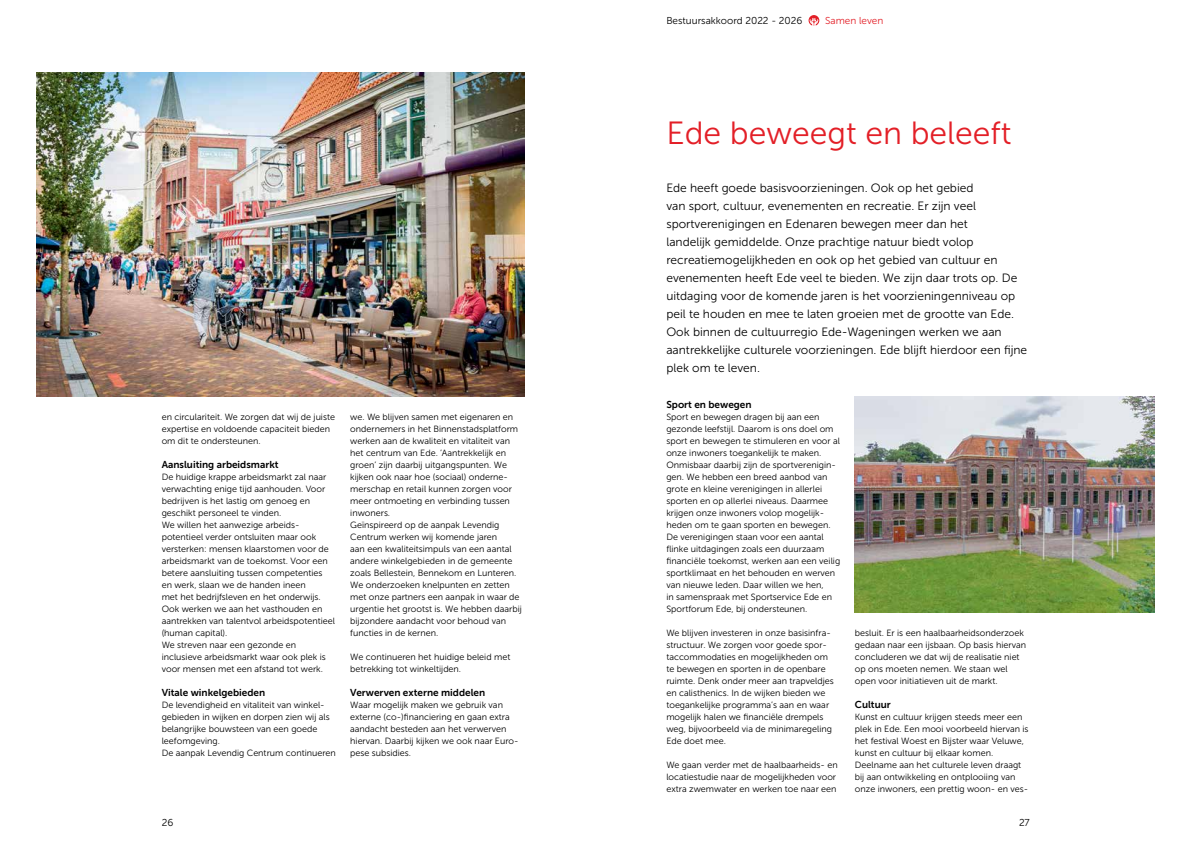
<style>
.page{position:relative;width:1191px;height:842px;background:#fff}
.page>*{position:absolute;margin:0;border:0;box-sizing:border-box;transform-origin:0 0}
.t1{font:32px "Museo Sans 300";color:#e31f27}
.t2{font:12px/18px "Museo Sans 300";color:#000}
.t3{font:10px "Museo Sans 700";color:#000}
.t4{font:10px "Museo Sans 300";color:#000}
.t5{font:10px "Museo Sans 300";color:#e31f27}
.t6{font:9px/12px "Museo Sans 300";color:#000}
</style>
<div class="page">
<img style="left:36px;top:72px;width:488px;height:324px">
<img style="left:855px;top:396px;width:300px;height:216px">
<svg style="left:808px;top:15px;width:11px;height:11px"></svg>
<p class="t6" style="left:162px;top:411px;width:175px">en circulariteit. We zorgen dat wij de juiste expertise en voldoende capaciteit bieden om dit te ondersteunen.</p>
<p class="t3" style="left:162px;top:459px;width:118px">Aansluiting arbeidsmarkt</p>
<p class="t6" style="left:162px;top:471px;width:175px">De huidige krappe arbeidsmarkt zal naar verwachting enige tijd aanhouden. Voor bedrijven is het lastig om genoeg en geschikt personeel te vinden.<br>We willen het aanwezige arbeids&shy;potentieel verder ontsluiten maar ook versterken: mensen klaarstomen voor de arbeidsmarkt van de toekomst. Voor een betere aansluiting tussen competenties en werk, slaan we de handen ineen<br>met het bedrijfsleven en het onderwijs.<br>Ook werken we aan het vasthouden en aantrekken van talentvol arbeidspotentieel (human capital).<br>We streven naar een gezonde en inclusieve arbeidsmarkt waar ook plek is voor mensen met een afstand tot werk.</p>
<p class="t3" style="left:162px;top:687px;width:105px">Vitale winkelgebieden</p>
<p class="t6" style="left:162px;top:699px;width:176px">De levendigheid en vitaliteit van winkel&shy;gebieden in wijken en dorpen zien wij als belangrijke bouwsteen van een goede leefomgeving.<br>De aanpak Levendig Centrum continueren</p>
<p class="t6" style="left:350px;top:411px;width:173px">we. We blijven samen met eigenaren en ondernemers in het Binnenstadsplatform werken aan de kwaliteit en vitaliteit van het centrum van Ede. ‘Aantrekkelijk en groen’ zijn daarbij uitgangspunten. We kijken ook naar hoe (sociaal) onderne&shy;merschap en retail kunnen zorgen voor meer ontmoeting en verbinding tussen inwoners.<br>Geïnspireerd op de aanpak Levendig Centrum werken wij komende jaren<br>aan een kwaliteitsimpuls van een aantal andere winkelgebieden in de gemeente zoals Bellestein, Bennekom en Lunteren.<br>We onderzoeken knelpunten en zetten met onze partners een aanpak in waar de urgentie het grootst is. We hebben daarbij bijzondere aandacht voor behoud van functies in de kernen.</p>
<p class="t6" style="left:350px;top:651px;width:162px">We continueren het huidige beleid met betrekking tot winkeltijden.</p>
<p class="t3" style="left:350px;top:687px;width:136px">Verwerven externe middelen</p>
<p class="t6" style="left:350px;top:699px;width:170px">Waar mogelijk maken we gebruik van externe (co-)financiering en gaan extra aandacht besteden aan het verwerven hiervan. Daarbij kijken we ook naar Euro&shy;pese subsidies.</p>
<p class="t4" style="left:666px;top:15px;width:138px">Bestuursakkoord 2022 - 2026</p>
<p class="t5" style="left:825px;top:15px;width:60px">Samen leven</p>
<h1 class="t1" style="left:666px;top:116px;width:347px">Ede beweegt en beleeft</h1>
<p class="t2" style="left:666px;top:179px;width:362px">Ede heeft goede basisvoorzieningen. Ook op het gebied<br>van sport, cultuur, evenementen en recreatie. Er zijn veel sportverenigingen en Edenaren bewegen meer dan het<br>landelijk gemiddelde. Onze prachtige natuur biedt volop recreatiemogelijkheden en ook op het gebied van cultuur en evenementen heeft Ede veel te bieden. We zijn daar trots op. De uitdaging voor de komende jaren is het voorzieningenniveau op peil te houden en mee te laten groeien met de grootte van Ede.<br>Ook binnen de cultuurregio Ede-Wageningen werken we aan aantrekkelijke culturele voorzieningen. Ede blijft hierdoor een fijne plek om te leven.</p>
<p class="t3" style="left:666px;top:399px;width:87px">Sport en bewegen</p>
<p class="t6" style="left:666px;top:411px;width:175px">Sport en bewegen dragen bij aan een gezonde leefstijl. Daarom is ons doel om sport en bewegen te stimuleren en voor al onze inwoners toegankelijk te maken.<br>Onmisbaar daarbij zijn de sportverenigin&shy;gen. We hebben een breed aanbod van grote en kleine verenigingen in allerlei sporten en op allerlei niveaus. Daarmee krijgen onze inwoners volop mogelijk&shy;heden om te gaan sporten en bewegen.<br>De verenigingen staan voor een aantal flinke uitdagingen zoals een duurzaam financiële toekomst, werken aan een veilig sportklimaat en het behouden en werven van nieuwe leden. Daar willen we hen,<br>in samenspraak met Sportservice Ede en Sportforum Ede, bij ondersteunen.</p>
<p class="t6" style="left:666px;top:627px;width:169px">We blijven investeren in onze basisinfra&shy;structuur. We zorgen voor goede spor&shy;taccommodaties en mogelijkheden om te bewegen en sporten in de openbare ruimte. Denk onder meer aan trapveldjes en calisthenics. In de wijken bieden we toegankelijke programma’s aan en waar mogelijk halen we financiële drempels weg, bijvoorbeeld via de minimaregeling Ede doet mee.</p>
<p class="t6" style="left:666px;top:759px;width:173px">We gaan verder met de haalbaarheids- en locatiestudie naar de mogelijkheden voor extra zwemwater en werken toe naar een</p>
<p class="t6" style="left:855px;top:627px;width:173px">besluit. Er is een haalbaarheidsonderzoek gedaan naar een ijsbaan. Op basis hiervan concluderen we dat wij de realisatie niet op ons moeten nemen. We staan wel open voor initiatieven uit de markt.</p>
<p class="t3" style="left:855px;top:699px;width:37px">Cultuur</p>
<p class="t6" style="left:855px;top:711px;width:175px">Kunst en cultuur krijgen steeds meer een plek in Ede. Een mooi voorbeeld hiervan is het festival Woest en Bijster waar Veluwe, kunst en cultuur bij elkaar komen.<br>Deelname aan het culturele leven draagt bij aan ontwikkeling en ontplooiing van onze inwoners, een prettig woon- en ves-</p>
<p class="t4" style="left:162px;top:817px;width:13px">26</p>
<p class="t4" style="left:1019px;top:817px;width:12px">27</p>
</div>
